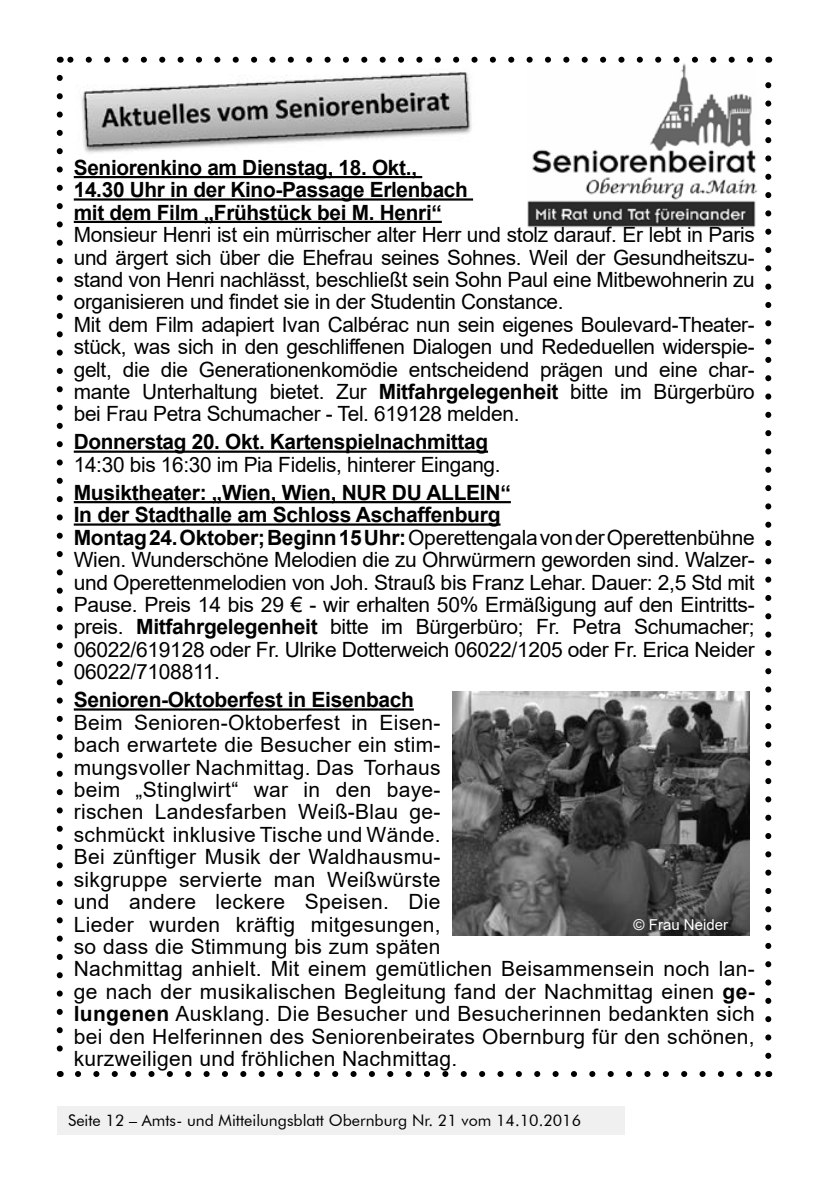
<style>
.page{position:relative;width:840px;height:1191px;background:#fff}
.page>*{position:absolute;margin:0;border:0;box-sizing:border-box;transform-origin:0 0}
.t1{font:21px/22.4px "Arial";letter-spacing:-.015em;color:#000}
.t2{font:21px/22.4px "Arial";letter-spacing:.015em;color:#000}
.t3{font:700 21px/22.4px "Arial";letter-spacing:-.015em;color:#000}
.t4{font:16px "Futura BT";color:#000}
.t5{font:15px "Arial";color:#fff}
.s1{font-weight:700}
</style>
<div class="page">
<div style="left:57px;top:1106px;width:567px;height:28px;background:#f0f0f0"></div>
<img style="left:81px;top:72px;width:391px;height:82px">
<img style="left:527px;top:61px;width:243px;height:167px">
<svg style="left:57px;top:78px;width:6px;height:974px"></svg>
<svg style="left:78px;top:1071px;width:680px;height:6px"></svg>
<svg style="left:764px;top:69px;width:6px;height:986px"></svg>
<svg style="left:69px;top:57px;width:680px;height:6px"></svg>
<hr style="left:74px;top:176px;width:348px;height:2px;background:#000">
<hr style="left:74px;top:198px;width:399px;height:3px;background:#000">
<hr style="left:74px;top:221px;width:367px;height:2px;background:#000">
<hr style="left:74px;top:450px;width:414px;height:3px;background:#000">
<hr style="left:74px;top:501px;width:436px;height:2px;background:#000">
<hr style="left:74px;top:523px;width:426px;height:2px;background:#000">
<hr style="left:74px;top:708px;width:339px;height:2px;background:#000">
<img style="left:452px;top:691px;width:296px;height:244px">
<p class="t3" style="left:74px;top:156px;width:395px">Seniorenkino am Dienstag, 18. Okt.,<br>14.30 Uhr in der Kino-Passage Erlenbach mit dem Film „Frühstück bei M. Henri“</p>
<p class="t1" style="left:74px;top:223px;width:682px">Monsieur Henri ist ein mürrischer alter Herr und stolz darauf. Er lebt in Paris und ärgert sich über die Ehefrau seines Sohnes. Weil der Gesundheitszu&shy;stand von Henri nachlässt, beschließt sein Sohn Paul eine Mitbewohnerin zu organisieren und findet sie in der Studentin Constance.<br>Mit dem Film adapiert Ivan Calbérac nun sein eigenes Boulevard-Theater&shy;stück, was sich in den geschliffenen Dialogen und Rededuellen widerspie&shy;gelt, die die Generationenkomödie entscheidend prägen und eine char&shy;mante Unterhaltung bietet. Zur <span class="s1">Mitfahrgelegenheit</span> bitte im Bürgerbüro bei Frau Petra Schumacher - Tel. 619128 melden.</p>
<p class="t3" style="left:74px;top:431px;width:415px">Donnerstag 20. Okt. Kartenspielnachmittag</p>
<p class="t1" style="left:74px;top:453px;width:428px">14:30 bis 16:30 im Pia Fidelis, hinterer Eingang.</p>
<p class="t1" style="left:74px;top:481px;width:682px"><span class="s1">Musiktheater: „Wien, Wien, NUR DU ALLEIN“<br>In der Stadthalle am Schloss Aschaffenburg<br>Montag 24. Oktober; Beginn 15 Uhr:</span> Operettengala von der Operettenbühne Wien. Wunderschöne Melodien die zu Ohrwürmern geworden sind. Walzer&shy;und Operettenmelodien von Joh. Strauß bis Franz Lehar. Dauer: 2,5 Std mit Pause. Preis 14 bis 29 € - wir erhalten 50% Ermäßigung auf den Eintritts&shy;preis. <span class="s1">Mitfahrgelegenheit</span> bitte im Bürgerbüro; Fr. Petra Schumacher; 06022/619128 oder Fr. Ulrike Dotterweich 06022/1205 oder Fr. Erica Neider 06022/7108811.</p>
<p class="t3" style="left:74px;top:689px;width:342px">Senioren-Oktoberfest in Eisenbach</p>
<p class="t2" style="left:74px;top:711px;width:682px">Beim Senioren-Oktoberfest in Eisen-<br>bach erwartete die Besucher ein stim-<br>mungsvoller Nachmittag. Das Torhaus<br>beim „Stinglwirt“ war in den baye-<br>rischen Landesfarben Weiß-Blau ge-<br>schmückt inklusive Tische und Wände.<br>Bei zünftiger Musik der Waldhausmu-<br>sikgruppe servierte man Weißwürste<br>und andere leckere Speisen. Die<br>Lieder wurden kräftig mitgesungen,<br>so dass die Stimmung bis zum späten<br>Nachmittag anhielt. Mit einem gemütlichen Beisammensein noch lan&shy;ge nach der musikalischen Begleitung fand der Nachmittag einen <span class="s1">ge&shy;lungenen</span> Ausklang. Die Besucher und Besucherinnen bedankten sich bei den Helferinnen des Seniorenbeirates Obernburg für den schönen, kurzweiligen und fröhlichen Nachmittag.</p>
<p class="t5" style="left:633px;top:914px;width:96px">© Frau Neider</p>
<p class="t4" style="left:68px;top:1110px;width:514px">Seite 12 – Amts- und Mitteilungsblatt Obernburg Nr. 21 vom 14.10.2016</p>
</div>
